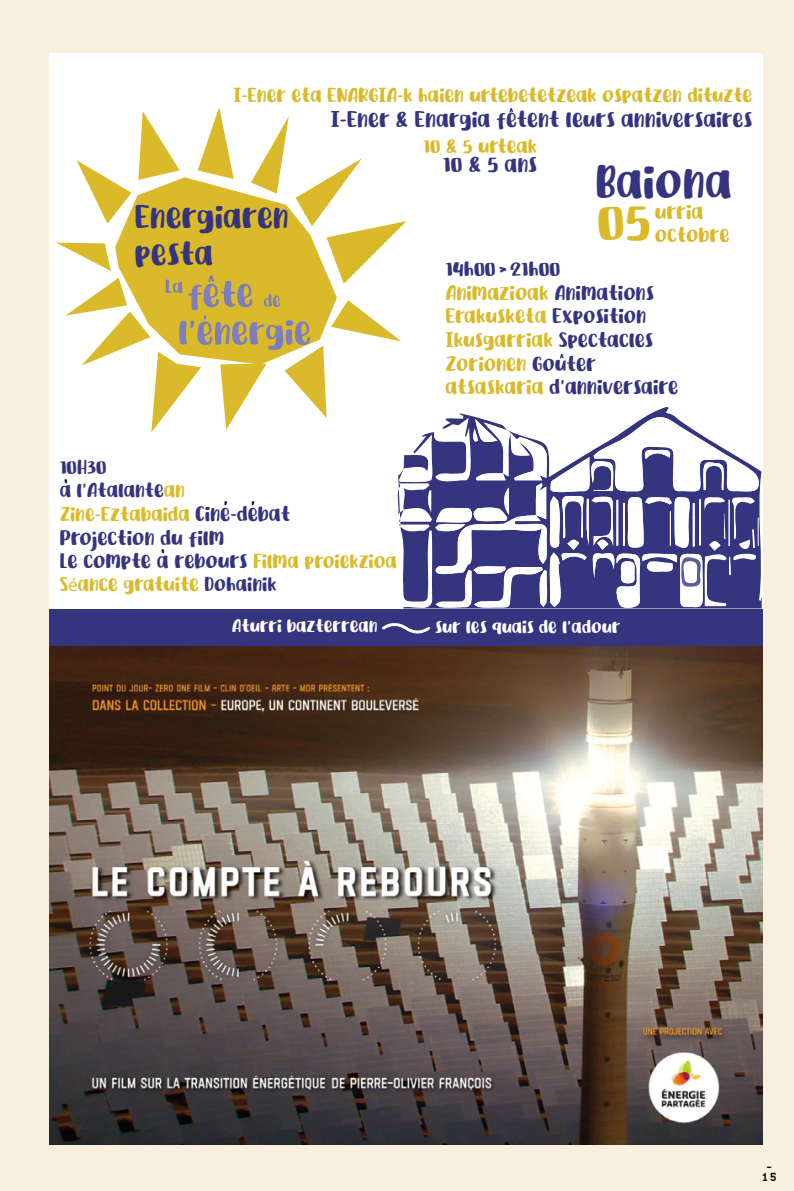
<style>
.page{position:relative;width:794px;height:1191px;background:#f8efdf}
.page>*{position:absolute;margin:0;border:0;box-sizing:border-box;transform-origin:0 0}
.t1{font:49.88px "Yellow Style";color:#daba2a}
.t2{font:44.27px "Yellow Style";color:#35347e}
.t3{font:30.8px/37.1px "Yellow Style";color:#35347e}
.t4{font:21.35px "Yellow Style";color:#35347e}
.t5{font:19.78px/23.6px "Yellow Style";color:#35347e}
.t6{font:19.78px/23.6px "Yellow Style";color:#daba2a}
.t7{font:19.07px "Yellow Style";color:#daba2a}
.t8{font:19.07px/23.3px "Yellow Style";color:#35347e}
.t9{font:19.07px "Yellow Style";color:#000;scale:1.08 1}
.t10{font:17.15px "Yellow Style";color:#fff}
.t11{font:12.25px/10.5px "Base Nine";color:#000;text-align:center}
.s1{color:#daba2a}
.s2{font-size:19.78px}
.s3{font-size:19.07px;color:#daba2a}
.s4{font-family:"Myriad Pro"}
.s5{color:#35347e}
</style>
<div class="page">
<div style="left:50px;top:53px;width:713px;height:1091px;background:#fff"></div>
<div style="left:50px;top:609px;width:713px;height:37px;background:#35347e"></div>
<svg style="left:382px;top:623px;width:48px;height:11px"></svg>
<img style="left:50px;top:646px;width:712px;height:498px">
<svg style="left:56px;top:107px;width:704px;height:502px"></svg>
<p class="t7" style="left:233px;top:87px;width:520px">I-Ener eta ENARGIA-k haien urtebetetzeak ospatzen dituzte</p>
<p class="t4" style="left:331px;top:111px;width:423px">I-Ener &amp; Enargia fetent leurs anniversaires</p>
<h3 class="t3" style="left:135px;top:202px;width:156px">Energiaren pesta</h3>
<p class="t7" style="left:423px;top:138px;width:115px">10 &amp; 5 urteak</p>
<p class="t4" style="left:443px;top:156px;width:96px">10 &amp; 5 ans</p>
<h2 class="t2" style="left:595px;top:163px;width:138px">Baiona</h2>
<h1 class="t1" style="left:597px;top:201px;width:55px">05</h1>
<p class="t6" style="left:654px;top:202px;width:76px">urria octobre</p>
<p class="t5" style="left:445px;top:259px;width:234px">14h00 21h00<br><span class="s1">Animazioak</span> Animations<br><span class="s1">Erakusketa</span> Exposition<br><span class="s1">Ikusgarriak</span> Spectacles<br><span class="s1">Zorionen</span> Gouter <span class="s1">atsaskaria</span> d’anniversaire</p>
<p class="t8" style="left:60px;top:458px;width:232px">10H30<br>a l’Atalante<span class="s1">an<br>Zine-Eztabaida</span> <span class="s2">Cine-debat</span></p>
<p class="t5" style="left:60px;top:528px;width:339px">Projection du film<br>Le compte a rebours <span class="s3">Filma proiekzioa</span></p>
<p class="t7" style="left:60px;top:576px;width:218px">S<span class="s4">é</span>ance gratuite <span class="s5">Dohainik</span></p>
<p class="t10" style="left:232px;top:619px;width:147px">Aturri bazterrean</p>
<p class="t10" style="left:435px;top:619px;width:187px">sur les quais de l’adour</p>
<p class="t9" style="left:228px;top:507px;width:6px;rotate:-180deg">‘</p>
<p class="t9" style="left:256px;top:507px;width:6px;rotate:-180deg">‘</p>
<p class="t11" style="left:761px;top:1161px;width:18px">-<br>15</p>
</div>
